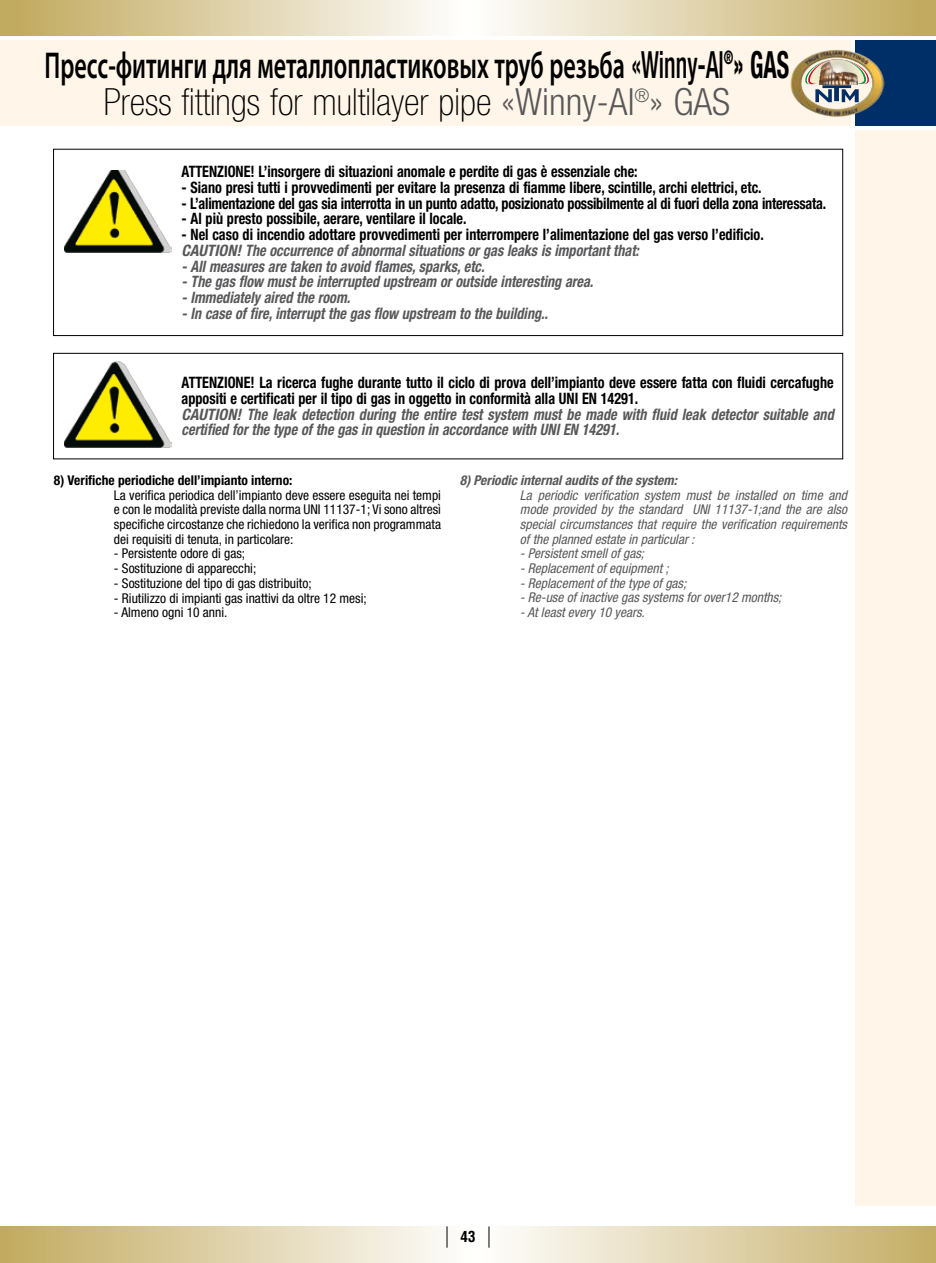
<style>
.page{position:relative;width:936px;height:1263px;background:#fff}
.page>*{position:absolute;margin:0;border:0;box-sizing:border-box;transform-origin:0 0}
.t1{font:600 37.5px "Myriad Pro";color:#000;scale:.64 1}
.t2{font:100 condensed 37.5px "Helvetica Neue";color:#000}
.t3{font:700 condensed 15.75px/15.8px "Helvetica Neue";color:#000;scale:.9 1}
.t4{font:italic 700 condensed 15.75px/15.8px "Helvetica Neue";color:#58585a}
.t5{font:italic 700 condensed 15.75px "Helvetica Neue";color:#58585a;scale:.9 1}
.t6{font:700 condensed 15px "Helvetica";color:#000}
.t7{font:condensed 13.5px/14.7px "Helvetica Neue";color:#000;text-align:justify}
.t8{font:italic condensed 13.5px/14.7px "Helvetica Neue";color:#58585a;text-align:justify}
.t9{font:700 condensed 13.5px "Helvetica Neue";color:#000}
.t10{font:italic 700 condensed 13.5px "Helvetica Neue";color:#58585a}
.s1{font-family:"Helvetica Neue";font-weight:500;font-stretch:condensed}
.s2{font-family:"Helvetica Neue";font-weight:700;font-stretch:condensed}
.s3{font-weight:300;color:#58585a}
</style>
<div class="page">
<div style="left:0;top:40px;width:850px;height:86px;background:#fff5e8"></div>
<svg style="left:0;top:0;width:935px;height:36px;background:#dfd3ac"></svg>
<svg style="left:0;top:1226px;width:935px;height:37px;background:#e0d4b0"></svg>
<div style="left:855px;top:130px;width:80px;height:1076px;background:#fff5e8"></div>
<svg style="left:446px;top:1226px;width:1px;height:22px"></svg>
<svg style="left:488px;top:1226px;width:1px;height:22px"></svg>
<div style="left:855px;top:40px;width:80px;height:86px;background:#002e67"></div>
<img style="left:790px;top:48px;width:94px;height:70px">
<img style="left:819px;top:62px;width:38px;height:22px">
<div style="left:53px;top:353px;width:790px;height:106px;border:1px solid #000"></div>
<img style="left:64px;top:361px;width:108px;height:86px">
<div style="left:53px;top:149px;width:790px;height:187px;border:1px solid #000"></div>
<img style="left:64px;top:171px;width:108px;height:82px">
<h1 class="t1" style="left:45px;top:41px;width:1164px">Пресс-фитинги для металлопластиковых труб резьба <span class="s1">«Winny-Al</span><sup>®</sup><span class="s2">» GAS</span></h1>
<h1 class="t2" style="left:104px;top:81px;width:628px">Press fittings for multilayer pipe <span class="s3">«Winny-Al</span><sup>®</sup><span class="s3">» GAS</span></h1>
<p class="t3" style="left:181px;top:163px;width:508px">ATTENZIONE! L’insorgere di situazioni anomale e perdite di gas è essenziale che:</p>
<p class="t3" style="left:181px;top:179px;width:646px">- Siano presi tutti i provvedimenti per evitare la presenza di fiamme libere, scintille, archi elettrici, etc.</p>
<p class="t3" style="left:181px;top:195px;width:717px">- L’alimentazione del gas sia interrotta in un punto adatto, posizionato possibilmente al di fuori della zona interessata.</p>
<p class="t3" style="left:181px;top:211px;width:318px">- Al più presto possibile, aerare, ventilare il locale.</p>
<p class="t3" style="left:181px;top:226px;width:648px">- Nel caso di incendio adottare provvedimenti per interrompere l’alimentazione del gas verso l’edificio.</p>
<p class="t4" style="left:181px;top:242px;width:459px">CAUTION! The occurrence of abnormal situations or gas leaks is important that:</p>
<p class="t5" style="left:181px;top:256px;width:338px">- All measures are taken to avoid flames, sparks, etc.</p>
<p class="t5" style="left:181px;top:272px;width:459px">- The gas flow must be interrupted upstream or outside interesting area.</p>
<p class="t5" style="left:181px;top:288px;width:189px">- Immediately aired the room.</p>
<p class="t5" style="left:181px;top:304px;width:408px">- In case of fire, interrupt the gas flow upstream to the building..</p>
<p class="t3" style="left:181px;top:374px;width:726px">ATTENZIONE! La ricerca fughe durante tutto il ciclo di prova dell’impianto deve essere fatta con fluidi cercafughe appositi e certificati per il tipo di gas in oggetto in conformità alla UNI EN 14291.</p>
<p class="t4" style="left:181px;top:406px;width:653px">CAUTION! The leak detection during the entire test system must be made with fluid leak detector suitable and certified for the type of the gas in question in accordance with UNI EN 14291.</p>
<p class="t9" style="left:54px;top:472px;width:240px">8) Verifiche periodiche dell’impianto interno:</p>
<p class="t7" style="left:114px;top:487px;width:328px">La verifica periodica dell’impianto deve essere eseguita nei tempi e con le modalità previste dalla norma UNI 11137-1; Vi sono altresì specifiche circostanze che richiedono la verifica non programmata dei requisiti di tenuta, in particolare:</p>
<p class="t7" style="left:114px;top:546px;width:133px">- Persistente odore di gas;</p>
<p class="t7" style="left:114px;top:561px;width:144px">- Sostituzione di apparecchi;</p>
<p class="t7" style="left:114px;top:576px;width:199px">- Sostituzione del tipo di gas distribuito;</p>
<p class="t7" style="left:114px;top:590px;width:254px">- Riutilizzo di impianti gas inattivi da oltre 12 mesi;</p>
<p class="t7" style="left:114px;top:605px;width:115px">- Almeno ogni 10 anni.</p>
<p class="t10" style="left:460px;top:472px;width:218px">8) Periodic internal audits of the system:</p>
<p class="t8" style="left:520px;top:487px;width:328px">La periodic verification system must be installed on time and mode provided by the standard UNI 11137-1;and the are also special circumstances that require the verification requirements of the planned estate in particular :</p>
<p class="t8" style="left:520px;top:546px;width:126px">- Persistent smell of gas;</p>
<p class="t8" style="left:520px;top:561px;width:150px">- Replacement of equipment ;</p>
<p class="t8" style="left:520px;top:576px;width:168px">- Replacement of the type of gas;</p>
<p class="t8" style="left:520px;top:590px;width:263px">- Re-use of inactive gas systems for over12 months;</p>
<p class="t8" style="left:520px;top:605px;width:126px">- At least every 10 years.</p>
<p class="t6" style="left:460px;top:1228px;width:16px">43</p>
</div>
